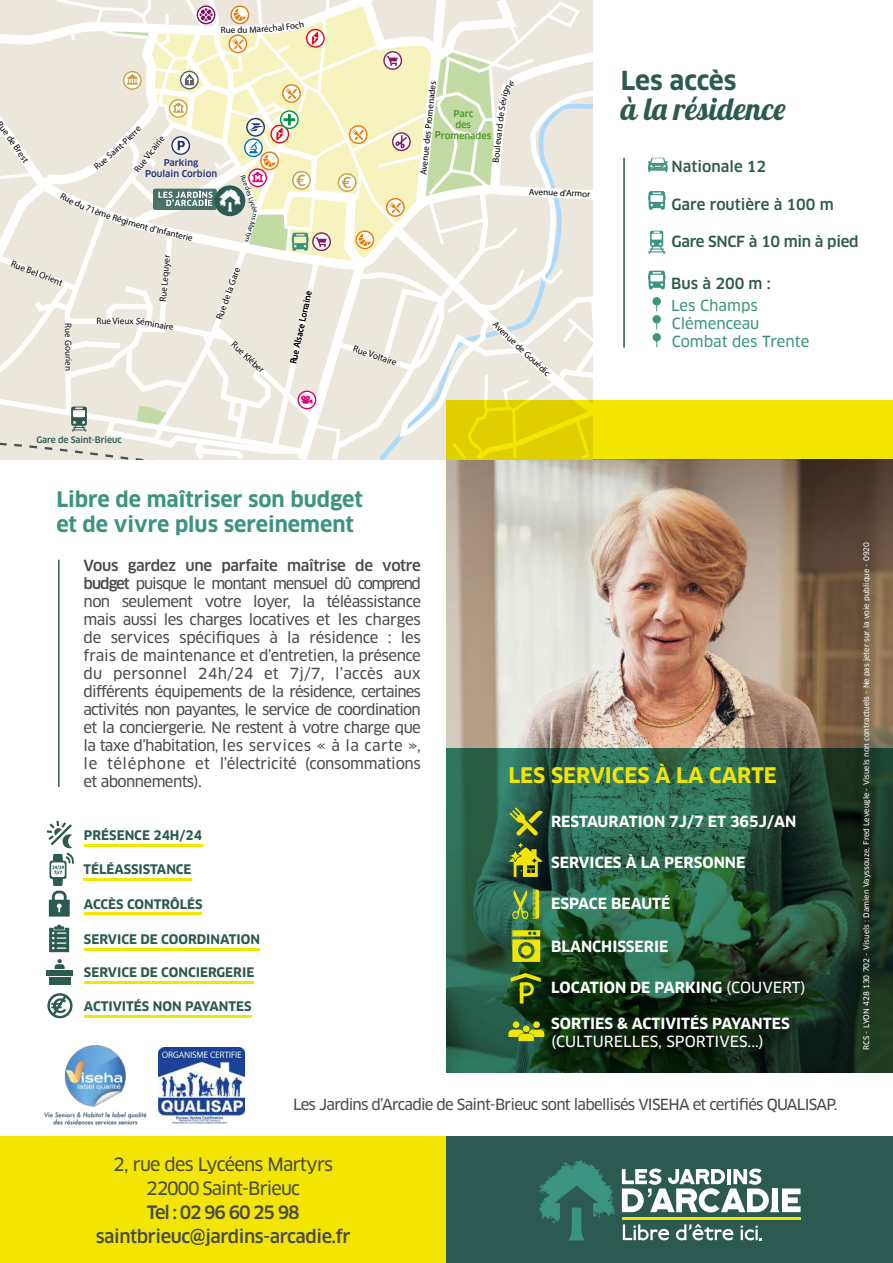
<style>
.page{position:relative;width:893px;height:1263px;background:#fff}
.page>*{position:absolute;margin:0;border:0;box-sizing:border-box;transform-origin:0 0}
.t1{font:31.2px "Lobster 1.4";color:#2c5950}
.t2{font:700 25.65px "Clan";letter-spacing:-.005em;color:#2c5950}
.t3{font:700 21px/25.2px "Clan";color:#3b9480}
.t4{font:700 21px "Clan";color:#f2e500}
.t5{font:500 18px/24px "Clan";letter-spacing:-.025em;color:#4a4a49;text-align:center}
.t6{font:18px/24px "Clan News";letter-spacing:-.05em;color:#4a4a49;text-align:center}
.t7{font:15px/18px "Clan News";letter-spacing:-.05em;color:#4a4a49;text-align:justify}
.t8{font:700 15px "Clan";color:#fff}
.t9{font:500 15px "Clan";color:#2c5950}
.t10{font:500 15px "Clan";letter-spacing:-.02em;color:#4a4a49}
.t11{font:15px/18px "Clan News";color:#3b9480}
.t12{font:15px "Clan News";color:#fff}
.t13{font:500 15px "Clan";letter-spacing:-.02em;color:#2c5950}
.t14{font:700 12.9px "Clan";color:#2c5950}
.t15{font:9.15px "Myriad Pro";letter-spacing:-.005em;color:#000}
.t16{font:500 9.15px/10.9px "Clan";color:#212d77;text-align:center}
.t17{font:500 9.15px/10.9px "Clan";color:#479623;text-align:center}
.t18{font:500 8.7px "Clan";letter-spacing:-.015em;color:#2c5a51}
.t19{font:7.5px "Clan News";color:#fff}
.t20{font:6.9px "Myriad Pro";color:#000}
.s1{font-family:"Clan";font-weight:500}
.s2{font-family:"Clan News";font-weight:400}
</style>
<div class="page">
<img style="left:446px;top:460px;width:447px;height:288px">
<svg style="left:446px;top:748px;width:447px;height:325px;background:#214e37"></svg>
<svg style="left:0;top:0;width:592px;height:459px;fill:#ebe7dd"></svg>
<svg style="left:355px;top:230px;width:19px;height:19px"></svg>
<svg style="left:383px;top:51px;width:19px;height:19px"></svg>
<svg style="left:338px;top:173px;width:19px;height:19px"></svg>
<svg style="left:349px;top:125px;width:19px;height:19px"></svg>
<svg style="left:282px;top:84px;width:19px;height:19px"></svg>
<svg style="left:386px;top:198px;width:19px;height:19px"></svg>
<svg style="left:180px;top:71px;width:19px;height:18px"></svg>
<svg style="left:169px;top:99px;width:19px;height:19px"></svg>
<svg style="left:123px;top:71px;width:19px;height:19px"></svg>
<svg style="left:171px;top:136px;width:19px;height:19px"></svg>
<svg style="left:71px;top:407px;width:16px;height:25px"></svg>
<svg style="left:298px;top:391px;width:18px;height:18px"></svg>
<svg style="left:197px;top:5px;width:18px;height:19px"></svg>
<svg style="left:392px;top:132px;width:19px;height:19px"></svg>
<svg style="left:153px;top:189px;width:64px;height:21px"></svg>
<div style="left:215px;top:185px;width:30px;height:31px;background:#2c5b52;border-radius:50%"></div>
<svg style="left:220px;top:110px;width:111px;height:145px"></svg>
<div style="left:849px;top:529px;width:34px;height:533px;background:#000;opacity:.75"></div>
<div style="left:446px;top:400px;width:447px;height:60px;background:linear-gradient(to right,#e2d300,#f7eb00)"></div>
<svg style="left:510px;top:807px;width:33px;height:29px"></svg>
<svg style="left:508px;top:842px;width:35px;height:35px"></svg>
<svg style="left:512px;top:889px;width:27px;height:30px"></svg>
<svg style="left:512px;top:930px;width:28px;height:32px"></svg>
<div style="left:521px;top:945px;width:10px;height:10px;background:#f2e500;border-radius:50%"></div>
<svg style="left:511px;top:973px;width:30px;height:30px"></svg>
<svg style="left:508px;top:1021px;width:36px;height:20px"></svg>
<hr style="left:623px;top:158px;width:2px;height:190px;background:#2c5950">
<svg style="left:648px;top:191px;width:17px;height:19px"></svg>
<svg style="left:648px;top:231px;width:18px;height:23px"></svg>
<svg style="left:648px;top:158px;width:20px;height:14px"></svg>
<div style="left:653px;top:298px;width:7px;height:7px;background:#3b9480;border-radius:50%"></div>
<div style="left:653px;top:297px;width:8px;height:8px;border:2px solid #3b9480;border-radius:50%"></div>
<div style="left:653px;top:316px;width:7px;height:7px;background:#3b9480;border-radius:50%"></div>
<div style="left:653px;top:315px;width:8px;height:8px;border:2px solid #3b9480;border-radius:50%"></div>
<div style="left:653px;top:334px;width:7px;height:7px;background:#3b9480;border-radius:50%"></div>
<div style="left:653px;top:333px;width:8px;height:8px;border:2px solid #3b9480;border-radius:50%"></div>
<svg style="left:648px;top:271px;width:17px;height:18px"></svg>
<svg style="left:55px;top:959px;width:10px;height:10px"></svg>
<div style="left:46px;top:970px;width:27px;height:5px;background:#2c5950"></div>
<div style="left:49px;top:977px;width:21px;height:8px;background:#2c5950"></div>
<hr style="left:84px;top:981px;width:170px;height:2px;background:#f2e500">
<svg style="left:49px;top:925px;width:20px;height:27px"></svg>
<hr style="left:84px;top:948px;width:175px;height:2px;background:#f2e500">
<hr style="left:84px;top:913px;width:118px;height:2px;background:#f2e500">
<hr style="left:84px;top:844px;width:118px;height:2px;background:#f2e500">
<svg style="left:47px;top:993px;width:26px;height:25px"></svg>
<hr style="left:84px;top:1015px;width:168px;height:3px;background:#f2e500">
<hr style="left:83px;top:878px;width:109px;height:2px;background:#f2e500">
<div style="left:0;top:1137px;width:446px;height:126px;background:#f2e500"></div>
<div style="left:446px;top:1137px;width:447px;height:126px;background:#2c5950"></div>
<hr style="left:622px;top:1217px;width:178px;height:2px;background:#f2e500">
<svg style="left:622px;top:1168px;width:178px;height:44px"></svg>
<svg style="left:539px;top:1160px;width:76px;height:80px"></svg>
<svg style="left:623px;top:1224px;width:46px;height:16px"></svg>
<svg style="left:676px;top:1223px;width:57px;height:17px"></svg>
<svg style="left:740px;top:1225px;width:21px;height:15px"></svg>
<img style="left:158px;top:1047px;width:86px;height:77px">
<hr style="left:58px;top:560px;width:2px;height:227px;background:#2c5950">
<svg style="left:47px;top:821px;width:27px;height:95px"></svg>
<img style="left:44px;top:1045px;width:103px;height:80px">
<svg style="left:418px;top:50px;width:97px;height:152px"></svg>
<svg style="left:94px;top:126px;width:47px;height:43px"></svg>
<svg style="left:221px;top:5px;width:104px;height:49px"></svg>
<svg style="left:60px;top:192px;width:153px;height:49px"></svg>
<p class="t15" style="left:4px;top:119px;width:49px;rotate:55deg">Rue de Brest</p>
<p class="t15" style="left:13px;top:258px;width:56px;rotate:21deg">Rue Bel Orient</p>
<p class="t15" style="left:74px;top:323px;width:49px;rotate:89deg">Rue Gourien</p>
<p class="t15" style="left:132px;top:168px;width:45px;rotate:-53deg">Rue Vicairie</p>
<p class="t16" style="left:145px;top:157px;width:74px">Parking<br>Poulain Corbion</p>
<p class="t15" style="left:156px;top:224px;width:13px;rotate:14deg">’Inf</p>
<p class="t15" style="left:168px;top:227px;width:22px;rotate:13deg">anter</p>
<p class="t20" style="left:247px;top:173px;width:42px;rotate:70deg">Rue des Lycée</p>
<p class="t20" style="left:259px;top:215px;width:31px;rotate:106deg">ns Martyrs</p>
<p class="t15" style="left:157px;top:302px;width:49px;rotate:-85deg">Rue Lequyer</p>
<p class="t15" style="left:96px;top:315px;width:39px">Rue Vieux</p>
<p class="t15" style="left:137px;top:315px;width:40px;rotate:10deg">Séminaire</p>
<p class="t15" style="left:214px;top:317px;width:56px;rotate:-70deg">Rue de la Gare</p>
<p class="t15" style="left:288px;top:363px;width:76px;rotate:-78deg">Rue Alsace Lorraine</p>
<p class="t15" style="left:237px;top:339px;width:43px;rotate:43deg">Rue Kléber</p>
<p class="t15" style="left:355px;top:343px;width:47px;rotate:18deg">Rue Voltaire</p>
<p class="t15" style="left:418px;top:174px;width:96px;rotate:-84deg">Avenue des Promenades</p>
<p class="t17" style="left:435px;top:108px;width:58px;rotate:1deg">Parc<br>des<br>Promenades</p>
<p class="t15" style="left:491px;top:152px;width:22px;rotate:-84deg">uleva</p>
<p class="t15" style="left:529px;top:186px;width:63px;rotate:2deg">Avenue d’Armor</p>
<p class="t15" style="left:498px;top:319px;width:76px;rotate:43deg">Avenue de Gouédic</p>
<p class="t18" style="left:36px;top:435px;width:87px">Gare de Saint-Brieuc</p>
<h2 class="t2" style="left:621px;top:66px;width:117px">Les accès</h2>
<h1 class="t1" style="left:621px;top:89px;width:166px">à la résidence</h1>
<p class="t9" style="left:671px;top:159px;width:96px">Nationale 12</p>
<p class="t9" style="left:671px;top:196px;width:164px">Gare routière à 100 m</p>
<p class="t13" style="left:671px;top:234px;width:189px">Gare SNCF à 10 min à pied</p>
<p class="t9" style="left:671px;top:275px;width:101px">Bus à 200 m :</p>
<p class="t11" style="left:671px;top:297px;width:140px">Les Champs<br>Clémenceau<br>Combat des Trente</p>
<h3 class="t3" style="left:56px;top:486px;width:308px">Libre de maîtriser son budget et de vivre plus sereinement</h3>
<p class="t10" style="left:84px;top:557px;width:339px">Vous gardez une parfaite maîtrise de votre</p>
<p class="t7" style="left:84px;top:574px;width:339px"><span class="s1">budget</span> puisque le montant mensuel dû comprend non seulement votre loyer, la téléassistance mais aussi les charges locatives et les charges de services spécifiques à la résidence : les frais de maintenance et d’entretien, la présence du personnel 24h/24 et 7j/7, l’accès aux différents équipements de la résidence, certaines activités non payantes, le service de coordination et la conciergerie. Ne restent à votre charge que la taxe d’habitation, les services « à la carte », le téléphone et l’électricité (consommations et abonnements).</p>
<p class="t14" style="left:84px;top:828px;width:120px">PRÉSENCE 24H/24</p>
<p class="t14" style="left:83px;top:862px;width:110px">TÉLÉASSISTANCE</p>
<p class="t14" style="left:84px;top:897px;width:120px">ACCÈS CONTRÔLÉS</p>
<p class="t14" style="left:84px;top:932px;width:178px">SERVICE DE COORDINATION</p>
<p class="t14" style="left:84px;top:965px;width:172px">SERVICE DE CONCIERGERIE</p>
<p class="t14" style="left:84px;top:999px;width:169px">ACTIVITÉS NON PAYANTES</p>
<h3 class="t4" style="left:508px;top:763px;width:270px">LES SERVICES À LA CARTE</h3>
<p class="t8" style="left:551px;top:813px;width:247px">RESTAURATION 7J/7 ET 365J/AN</p>
<p class="t8" style="left:551px;top:855px;width:196px">SERVICES À LA PERSONNE</p>
<p class="t8" style="left:551px;top:896px;width:121px">ESPACE BEAUTÉ</p>
<p class="t8" style="left:551px;top:938px;width:119px">BLANCHISSERIE</p>
<p class="t8" style="left:551px;top:979px;width:256px">LOCATION DE PARKING <span class="s2">(COUVERT)</span></p>
<p class="t8" style="left:551px;top:1015px;width:240px">SORTIES &amp; ACTIVITÉS PAYANTES</p>
<p class="t12" style="left:551px;top:1033px;width:214px">(CULTURELLES, SPORTIVES...)</p>
<p class="t7" style="left:293px;top:1096px;width:546px">Les Jardins d’Arcadie de Saint-Brieuc sont labellisés VISEHA et certifiés QUALISAP.</p>
<p class="t6" style="left:113px;top:1153px;width:221px">2, rue des Lycéens Martyrs<br>22000 Saint-Brieuc</p>
<p class="t5" style="left:96px;top:1201px;width:256px">Tel : 02 96 60 25 98 saintbrieuc@jardins-arcadie.fr</p>
<p class="t19" style="left:862px;top:1050px;width:509px;rotate:-90deg">RCS - LYON 428 130 702 - Visuels : Damien Vayssouze, Fred Leveugle - Visuels non contractuels - Ne pas jeter sur la voie publique - 0920</p>
</div>
